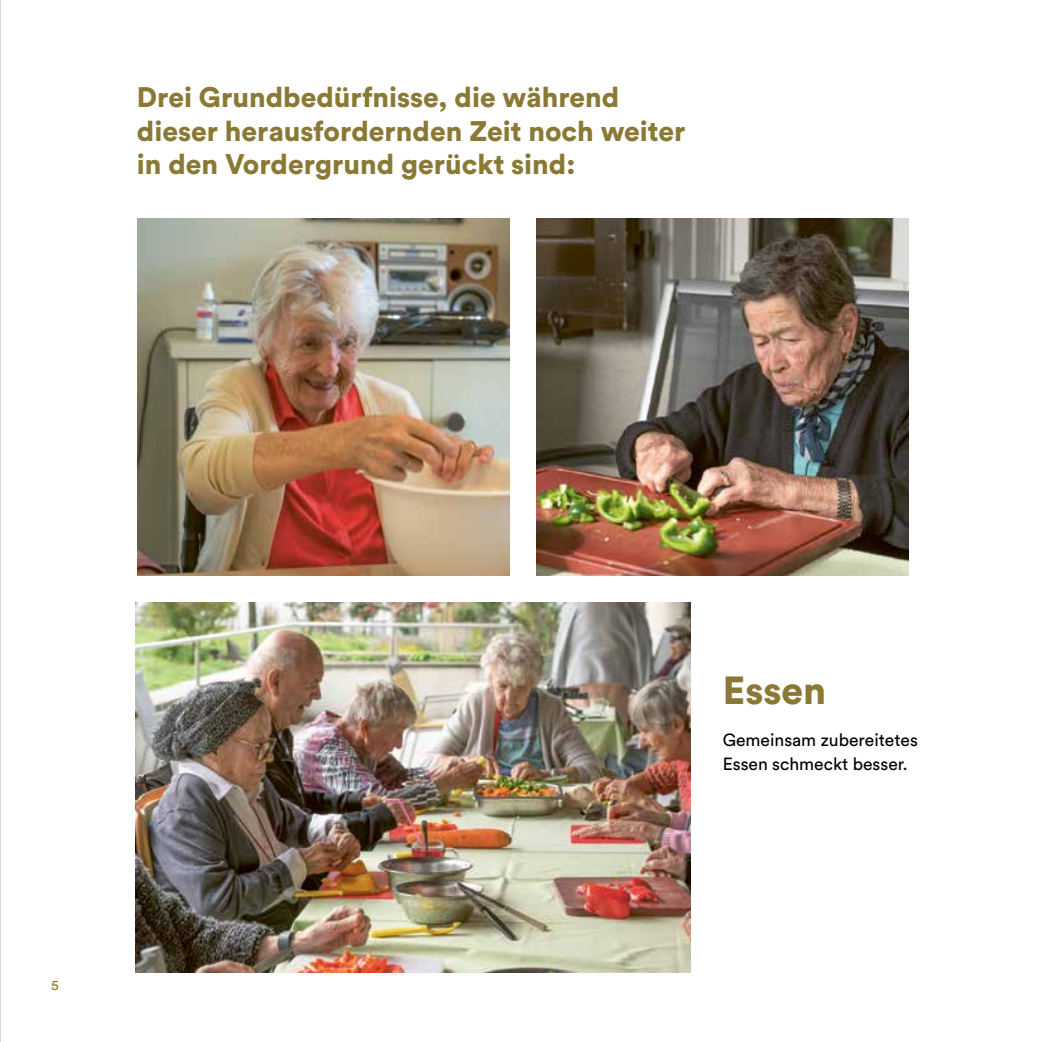
<style>
.page{position:relative;width:1042px;height:1042px;background:#fff}
.page>*{position:absolute;margin:0;border:0;box-sizing:border-box;transform-origin:0 0}
.t1{font:900 38.68px "Circular Pro";color:#897935}
.t2{font:900 28px/33.6px "Circular Pro";color:#897935}
.t3{font:17.5px/24.5px "Circular Pro";color:#000}
.t4{font:14px "Circular Pro";color:#897935}
</style>
<div class="page">
<img style="left:137px;top:218px;width:372px;height:357px">
<img style="left:136px;top:603px;width:554px;height:369px">
<img style="left:537px;top:218px;width:372px;height:357px">
<hr style="left:0;top:0;width:1px;height:1042px;background:#d1d1cf">
<p class="t2" style="left:137px;top:79px;width:550px">Drei Grundbedürfnisse, die während dieser herausfordernden Zeit noch weiter in den Vordergrund gerückt sind:</p>
<p class="t4" style="left:51px;top:976px;width:9px">5</p>
<h1 class="t1" style="left:723px;top:663px;width:105px">Essen</h1>
<p class="t3" style="left:723px;top:726px;width:197px">Gemeinsam zubereitetes<br>Essen schmeckt besser.</p>
</div>
